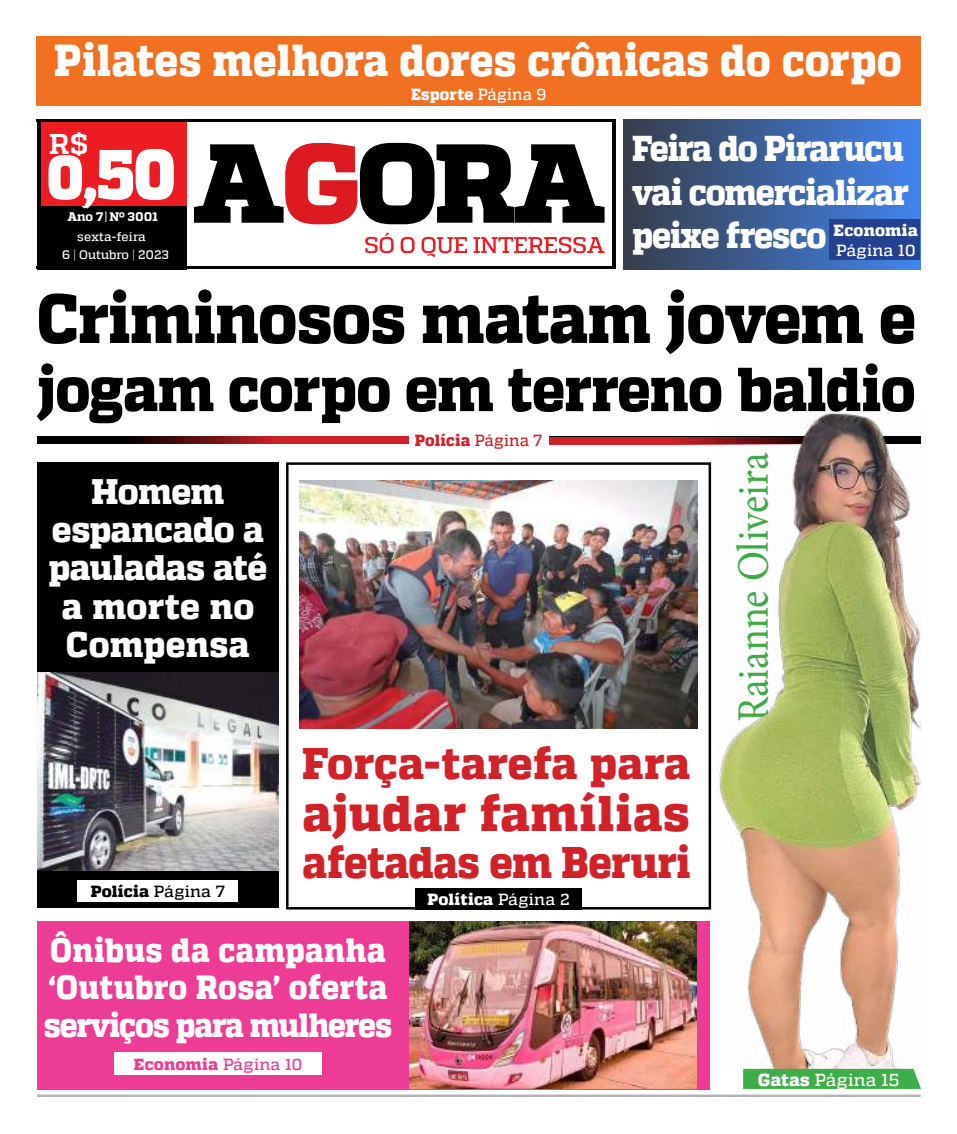
<style>
.page{position:relative;width:957px;height:1134px;background:#fff}
.page>*{position:absolute;margin:0;border:0;box-sizing:border-box;transform-origin:0 0}
.t1{font:800 69.38px "MW Quadon";letter-spacing:-.01em;color:#000;scale:.92 1}
.t2{font:800 62px "MW Quadon";letter-spacing:-.015em;color:#000;scale:.92 1}
.t3{font:900 61.38px "MW Quadon";color:#fff;scale:.91 1}
.t4{font:800 49.88px "MW Quadon";letter-spacing:.015em;color:#d12229;scale:.96 1}
.t5{font:44.88px "Minion Pro";color:#3fad49;scale:.89 1}
.t6{font:800 44.62px "MW Quadon";letter-spacing:.005em;color:#fff;scale:.91 1}
.t7{font:800 44.12px "MW Quadon";letter-spacing:-.005em;color:#d12229;scale:.96 1}
.t8{font:800 44.12px "MW Quadon";letter-spacing:-.005em;color:#d12229;scale:.91 1}
.t9{font:800 35.88px/43.9px "MW Quadon";letter-spacing:-.03em;color:#fff;scale:.91 1}
.t10{font:800 35.38px/38.4px "MW Quadon";letter-spacing:-.015em;color:#fff;text-align:center;scale:.96 1}
.t11{font:800 33.5px/37.1px "MW Quadon";color:#fff;scale:.91 1}
.t12{font:700 18.38px "MW Quadon";color:#fff}
.t13{font:500 17.38px "MW Quadon";letter-spacing:.02em;color:#fff}
.t14{font:800 16.12px "MW Quadon";letter-spacing:.01em;color:#fff}
.t15{font:800 16.12px "MW Quadon";letter-spacing:.015em;color:#ed3c96}
.t16{font:800 16.12px "MW Quadon";letter-spacing:.01em;color:#fff;scale:.96 1}
.t17{font:800 16.12px "MW Quadon";letter-spacing:.015em;color:#d12229;scale:.96 1}
.t18{font:800 16.12px "MW Quadon";letter-spacing:.015em;color:#000}
.t19{font:500 16.12px "MW Quadon";letter-spacing:.02em;color:#fff}
.t20{font:500 12.38px/17.6px "MW Quadon";color:#fff}
.t21{font:800 12.38px "MW Quadon";letter-spacing:.01em;color:#fff}
.s1{font-size:28.5px}
.s2{font-size:70px}
.s3{font-weight:500}
.s4{font-weight:800}
</style>
<div class="page">
<div style="left:36px;top:36px;width:885px;height:70px;background:#f27021"></div>
<div style="left:286px;top:462px;width:425px;height:447px;border:2px solid #000"></div>
<div style="left:615px;top:120px;width:306px;height:150px;background:#000;opacity:.75"></div>
<div style="left:37px;top:462px;width:242px;height:446px;background:#000"></div>
<img style="left:37px;top:672px;width:242px;height:198px">
<div style="left:37px;top:206px;width:149px;height:63px;background:#000"></div>
<div style="left:37px;top:122px;width:149px;height:84px;background:#ed1c23"></div>
<hr style="left:612px;top:120px;width:4px;height:149px;background:#000">
<hr style="left:37px;top:120px;width:3px;height:149px;background:#000">
<svg style="left:194px;top:143px;width:410px;height:81px"></svg>
<svg style="left:365px;top:232px;width:29px;height:21px"></svg>
<svg style="left:401px;top:237px;width:13px;height:16px"></svg>
<svg style="left:421px;top:237px;width:46px;height:20px"></svg>
<svg style="left:473px;top:237px;width:131px;height:16px"></svg>
<hr style="left:37px;top:266px;width:579px;height:3px;background:#000">
<hr style="left:37px;top:1094px;width:883px;height:3px;background:#b1b3b5">
<svg style="left:37px;top:437px;width:372px;height:7px;background:#731216"></svg>
<svg style="left:549px;top:437px;width:166px;height:8px"></svg>
<div style="left:78px;top:880px;width:160px;height:21px;background:#fff"></div>
<div style="left:37px;top:921px;width:673px;height:169px;background:#ed3c96"></div>
<div style="left:114px;top:1052px;width:208px;height:23px;background:#fff"></div>
<div style="left:415px;top:888px;width:166px;height:21px;background:#000"></div>
<hr style="left:37px;top:119px;width:579px;height:3px;background:#000">
<img style="left:299px;top:480px;width:398px;height:249px">
<img style="left:409px;top:921px;width:287px;height:168px">
<img style="left:715px;top:412px;width:206px;height:657px">
<svg style="left:743px;top:1069px;width:178px;height:20px;background:#43af4d"></svg>
<div style="left:830px;top:219px;width:90px;height:41px;background:#24408e"></div>
<h3 class="t6" style="left:54px;top:34px;width:933px">Pilates melhora dores crônicas do corpo</h3>
<p class="t12" style="left:49px;top:133px;width:41px">R$<span class="s1">R$</span></p>
<h3 class="t3" style="left:47px;top:141px;width:142px">0,<span class="s2">50</span></h3>
<p class="t21" style="left:67px;top:210px;width:92px">Ano 7 Nº 3001</p>
<p class="t20" style="left:62px;top:228px;width:108px;text-indent:15px">sexta-feira<br>6 | Outubro | 2023</p>
<p class="t16" style="left:411px;top:85px;width:142px">Esporte <span class="s3">Página 9</span></p>
<p class="t9" style="left:632px;top:127px;width:306px">Feira do Pirarucu vai comercializar peixe fresco</p>
<p class="t14" style="left:833px;top:221px;width:86px">Economia</p>
<p class="t19" style="left:836px;top:241px;width:81px">Página 10</p>
<h1 class="t1" style="left:37px;top:278px;width:957px">Criminosos matam jovem e</h1>
<h2 class="t2" style="left:37px;top:353px;width:956px">jogam corpo em terreno baldio</h2>
<p class="t10" style="left:48px;top:473px;width:229px">Homem espancado a pauladas até a morte no<br>Compensa</p>
<p class="t18" style="left:91px;top:882px;width:136px">Polícia <span class="s3">Página 7</span></p>
<p class="t17" style="left:415px;top:431px;width:134px">Polícia <span class="s3">Página 7</span></p>
<h3 class="t7" style="left:302px;top:737px;width:406px">Força-tarefa para</h3>
<h3 class="t4" style="left:302px;top:784px;width:405px">ajudar famílias</h3>
<h3 class="t8" style="left:302px;top:836px;width:428px">afetadas em Beruri</h3>
<p class="t14" style="left:427px;top:890px;width:144px">Política <span class="s3">Página 2</span></p>
<p class="t11" style="left:44px;top:933px;width:384px">Ônibus da campanha ‘Outubro Rosa’ oferta serviços para mulheres</p>
<p class="t15" style="left:134px;top:1055px;width:170px">Economia <span class="s3">Página 10</span></p>
<h3 class="t5" style="left:723px;top:722px;width:305px;rotate:-90deg">Raianne Oliveira</h3>
<p class="t13" style="left:758px;top:1070px;width:142px"><span class="s4">Gatas</span> Página 15</p>
</div>
